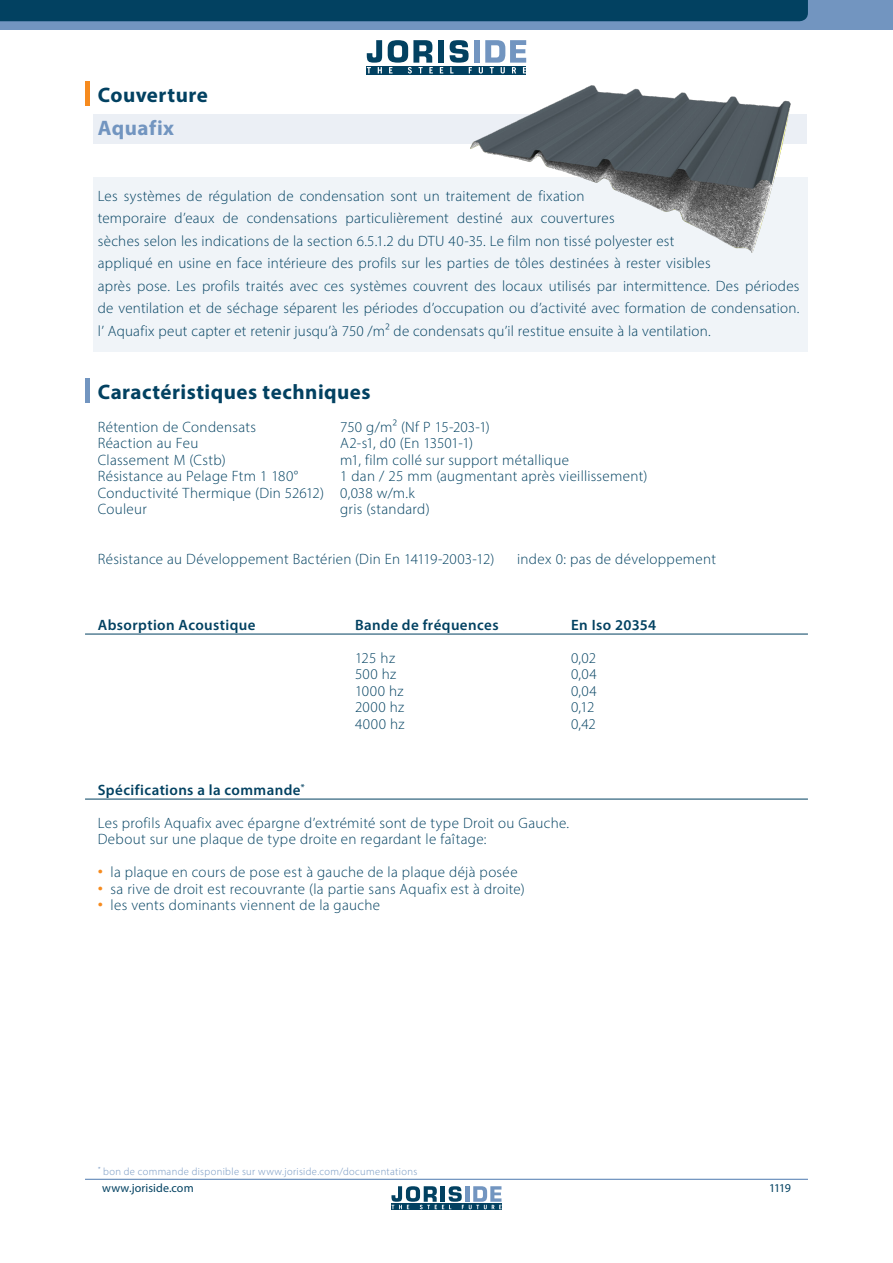
<style>
.page{position:relative;width:893px;height:1263px;background:#fff}
.page>*{position:absolute;margin:0;border:0;box-sizing:border-box;transform-origin:0 0}
.t1{font:700 21px/33px "Myriad Pro";letter-spacing:.025em;color:#024161}
.t2{font:300 15px/22.5px "Myriad Pro";letter-spacing:.02em;color:#024161}
.t3{font:600 15px "Myriad Pro";letter-spacing:.03em;color:#024161}
.t4{font:300 15px "Myriad Pro";color:#024161}
.t5{font:12px "Myriad Pro";letter-spacing:.01em;color:#024161}
.t6{font:300 10.5px "Myriad Pro";letter-spacing:.035em;color:#7295c0}
.s1{color:#7295c0}
.s2{font-weight:600}
.s3{font-size:21px;color:#f68b1f}
</style>
<div class="page">
<hr style="left:85px;top:82px;width:4px;height:24px;background:#f68b1f">
<div style="left:94px;top:115px;width:713px;height:29px;background:#ebeff5"></div>
<div style="left:94px;top:177px;width:714px;height:175px;background:#f0f4f8"></div>
<hr style="left:85px;top:379px;width:4px;height:24px;background:#7295c0">
<hr style="left:85px;top:634px;width:723px;height:1px;background:#024161">
<hr style="left:85px;top:799px;width:723px;height:1px;background:#024161">
<img style="left:457px;top:85px;width:350px;height:168px">
<div style="left:0;top:0;width:893px;height:30px;background:#7295c0"></div>
<div style="left:0;top:0;width:808px;height:21px;background:#024161"></div>
<div style="left:367px;top:66px;width:159px;height:9px;background:#024161"></div>
<div style="left:438px;top:40px;width:6px;height:23px;background:#024161"></div>
<div style="left:474px;top:40px;width:6px;height:23px;background:#7295c0"></div>
<svg style="left:367px;top:40px;width:15px;height:33px"></svg>
<svg style="left:388px;top:40px;width:45px;height:34px"></svg>
<svg style="left:440px;top:67px;width:3px;height:6px"></svg>
<svg style="left:450px;top:40px;width:22px;height:33px"></svg>
<svg style="left:479px;top:40px;width:47px;height:34px"></svg>
<svg style="left:391px;top:1209px;width:110px;height:1px"></svg>
<svg style="left:391px;top:1186px;width:110px;height:23px"></svg>
<hr style="left:85px;top:1179px;width:723px;height:1px;background:#7295c0">
<p class="t1" style="left:98px;top:77px;width:112px">Couverture<br><span class="s1">Aquafix</span></p>
<p class="t2" style="left:98px;top:184px;width:703px">Les systèmes de régulation de condensation sont un traitement de fixation<br>temporaire d’eaux de condensations particulièrement destiné aux couvertures<br>sèches selon les indications de la section 6.5.1.2 du DTU 40-35. Le film non tissé polyester est<br>appliqué en usine en face intérieure des profils sur les parties de tôles destinées à rester visibles<br>après pose. Les profils traités avec ces systèmes couvrent des locaux utilisés par intermittence. Des périodes de ventilation et de séchage séparent les périodes d’occupation ou d’activité avec formation de condensation. l’ Aquafix peut capter et retenir jusqu’à 750 /m² de condensats qu’il restitue ensuite à la ventilation.</p>
<p class="t1" style="left:98px;top:374px;width:274px">Caractéristiques techniques</p>
<p class="t2" style="left:98px;top:415px;width:160px">Rétention de Condensats</p>
<p class="t2" style="left:340px;top:415px;width:151px">750 g/m² (Nf P 15-203-1)</p>
<p class="t2" style="left:98px;top:432px;width:102px">Réaction au Feu</p>
<p class="t4" style="left:340px;top:434px;width:134px">A2-s1, d0 (En 13501-1)</p>
<p class="t2" style="left:98px;top:448px;width:129px">Classement M (Cstb)</p>
<p class="t2" style="left:340px;top:448px;width:230px">m1, film collé sur support métallique</p>
<p class="t2" style="left:98px;top:465px;width:202px">Résistance au Pelage Ftm 1 180°</p>
<p class="t2" style="left:98px;top:468px;width:551px;line-height:16.5px;text-indent:242px">1 dan / 25 mm (augmentant après vieillissement)<br>Conductivité Thermique (Din 52612) 0,038 w/m.k<br>Couleur</p>
<p class="t2" style="left:340px;top:498px;width:91px">gris (standard)</p>
<p class="t2" style="left:98px;top:547px;width:398px">Résistance au Développement Bactérien (Din En 14119-2003-12)</p>
<p class="t2" style="left:517px;top:547px;width:200px">index 0: pas de développement</p>
<p class="t3" style="left:98px;top:615px;width:159px">Absorption Acoustique</p>
<p class="t3" style="left:355px;top:615px;width:145px">Bande de fréquences</p>
<p class="t3" style="left:571px;top:615px;width:87px">En Iso 20354</p>
<p class="t2" style="left:355px;top:646px;width:42px">125 hz</p>
<p class="t2" style="left:571px;top:646px;width:27px">0,02</p>
<p class="t2" style="left:355px;top:663px;width:43px">500 hz</p>
<p class="t2" style="left:571px;top:663px;width:27px">0,04</p>
<p class="t2" style="left:355px;top:679px;width:50px">1000 hz</p>
<p class="t2" style="left:571px;top:679px;width:27px">0,04</p>
<p class="t2" style="left:355px;top:696px;width:51px">2000 hz</p>
<p class="t2" style="left:571px;top:696px;width:25px">0,12</p>
<p class="t2" style="left:355px;top:712px;width:51px">4000 hz</p>
<p class="t2" style="left:571px;top:712px;width:26px">0,42</p>
<p class="t2" style="left:98px;top:773px;width:473px;line-height:33px"><span class="s2">Spécifications a la commande</span><sup>*<br></sup>Les profils Aquafix avec épargne d’extrémité sont de type Droit ou Gauche.</p>
<p class="t2" style="left:98px;top:828px;width:390px">Debout sur une plaque de type droite en regardant le faîtage:</p>
<p class="t2" style="left:98px;top:861px;width:421px"><span class="s3">•</span> la plaque en cours de pose est à gauche de la plaque déjà posée</p>
<p class="t2" style="left:98px;top:877px;width:428px"><span class="s3">•</span> sa rive de droit est recouvrante (la partie sans Aquafix est à droite)</p>
<p class="t2" style="left:98px;top:894px;width:284px"><span class="s3">•</span> les vents dominants viennent de la gauche</p>
<p class="t6" style="left:98px;top:1165px;width:321px"><sup>*</sup> bon de commande disponible sur www.joriside.com/documentations</p>
<p class="t5" style="left:102px;top:1181px;width:93px">www.joriside.com</p>
<p class="t5" style="left:769px;top:1181px;width:23px">1119</p>
</div>
